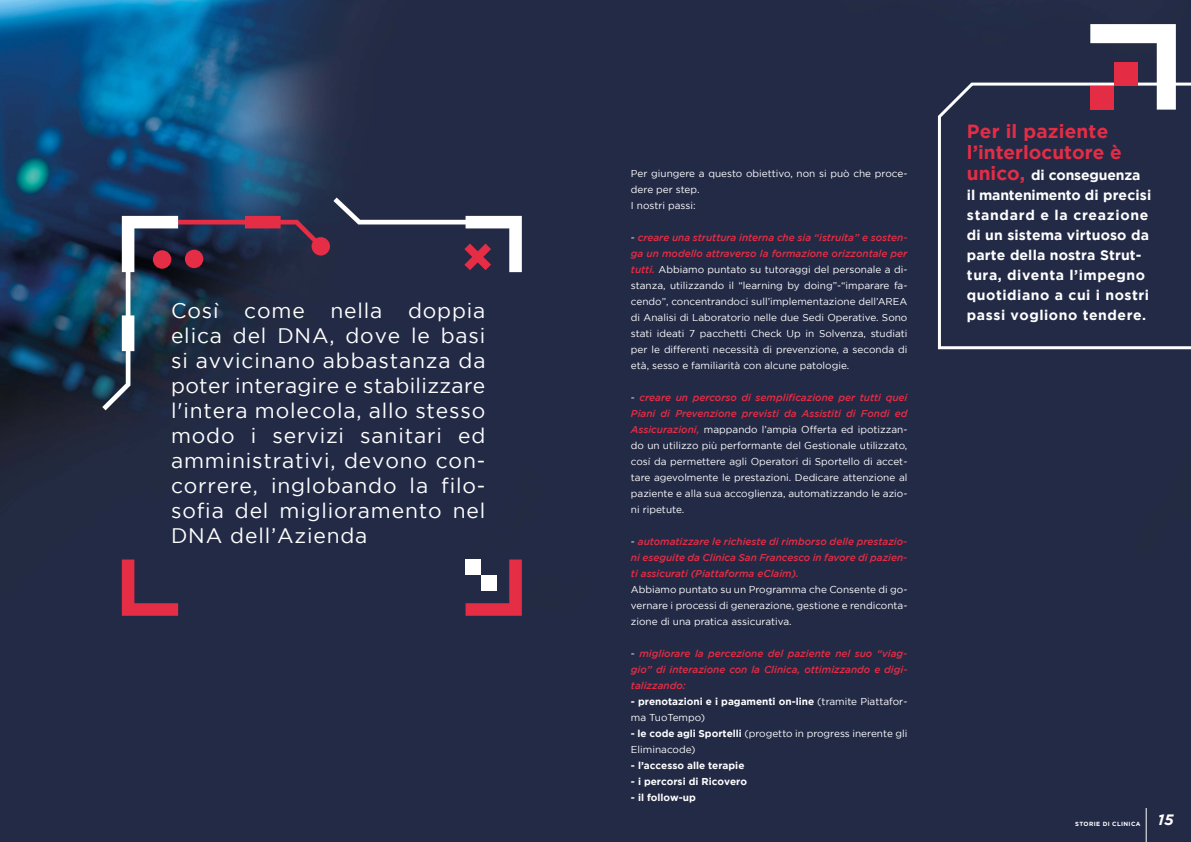
<style>
.page{position:relative;width:1191px;height:842px;background:#fff}
.page>*{position:absolute;margin:0;border:0;box-sizing:border-box;transform-origin:0 0}
.t1{font:21px/25px "Gotham";letter-spacing:.04em;color:#fff;text-align:justify}
.t2{font:700 19px/21px "Gotham";color:#e42d45}
.t3{font:italic 700 15px "Gotham";color:#fff}
.t4{font:700 14px/20px "Gotham";letter-spacing:.04em;color:#fff}
.t5{font:10px/16px "Gotham";color:#fff;text-align:justify}
.t6{font:italic 500 10px/16px "Gotham";color:#e42d45;text-align:justify}
.t7{font:700 10px/16px "Gotham";color:#fff}
.t8{font:700 6px "Gotham";letter-spacing:.06em;color:#fff}
.s1{font-weight:500;font-style:italic;color:#e42d45}
.s2{font-weight:400;font-style:normal;color:#fff}
.s3{font-weight:400}
.s4{font-weight:700}
.s5{font-size:19px;color:#e42d45}
</style>
<div class="page">
<img style="left:0;top:0;width:1191px;height:842px">
<svg style="left:465px;top:559px;width:57px;height:57px"></svg>
<svg style="left:122px;top:559px;width:56px;height:57px"></svg>
<div style="left:481px;top:575px;width:16px;height:16px;background:#fff"></div>
<div style="left:465px;top:559px;width:16px;height:16px;background:#fff"></div>
<svg style="left:102px;top:198px;width:420px;height:212px"></svg>
<div style="left:936px;top:80px;width:255px;height:271px;background:#232a46"></div>
<svg style="left:1090px;top:24px;width:85px;height:86px"></svg>
<div style="left:1114px;top:62px;width:24px;height:24px;background:#e42d45"></div>
<div style="left:1090px;top:86px;width:24px;height:24px;background:#e42d45"></div>
<hr style="left:1145px;top:808px;width:1px;height:34px;background:#fff">
<p class="t1" style="left:171px;top:298px;width:316px">Così come nella doppia elica del DNA, dove le basi si avvicinano abbastanza da poter interagire e stabilizzare l'intera molecola, allo stesso modo i servizi sanitari ed amministrativi, devono con&shy;correre, inglobando la filo&shy;sofia del miglioramento nel DNA dell’Azienda</p>
<p class="t5" style="left:631px;top:166px;width:278px;text-align:left">Per giungere a questo obiettivo, non si può che proce&shy;dere per step.<br>I nostri passi:</p>
<p class="t5" style="left:631px;top:230px;width:278px">- <span class="s1">creare una struttura interna che sia “istruita” e sosten&shy;ga un modello attraverso la formazione orizzontale per tutti.</span> Abbiamo puntato su tutoraggi del personale a di&shy;stanza, utilizzando il “learning by doing”-“imparare fa&shy;cendo”, concentrandoci sull’implementazione dell’AREA di Analisi di Laboratorio nelle due Sedi Operative. Sono stati ideati 7 pacchetti Check Up in Solvenza, studiati per le differenti necessità di prevenzione, a seconda di età, sesso e familiarità con alcune patologie.</p>
<p class="t5" style="left:631px;top:390px;width:278px">- <span class="s1">creare un percorso di semplificazione per tutti quei Piani di Prevenzione previsti da Assistiti di Fondi ed Assicurazioni,</span> mappando l’ampia Offerta ed ipotizzan&shy;do un utilizzo più performante del Gestionale utilizzato, così da permettere agli Operatori di Sportello di accet&shy;tare agevolmente le prestazioni. Dedicare attenzione al paziente e alla sua accoglienza, automatizzando le azio&shy;ni ripetute.</p>
<p class="t6" style="left:631px;top:534px;width:278px"><span class="s2">-</span> automatizzare le richieste di rimborso delle prestazio&shy;ni eseguite da Clinica San Francesco in favore di pazien&shy;ti assicurati (Piattaforma eClaim).</p>
<p class="t5" style="left:631px;top:582px;width:278px">Abbiamo puntato su un Programma che Consente di go&shy;vernare i processi di generazione, gestione e rendiconta&shy;zione di una pratica assicurativa.</p>
<p class="t6" style="left:631px;top:646px;width:278px"><span class="s2">-</span> migliorare la percezione del paziente nel suo “viag&shy;gio” di interazione con la Clinica, ottimizzando e digi&shy;talizzando:</p>
<p class="t7" style="left:631px;top:694px;width:278px">- prenotazioni e i pagamenti on-line <span class="s3">(tramite Piattafor&shy;ma TuoTempo)</span></p>
<p class="t5" style="left:631px;top:726px;width:278px"><span class="s4">- le code agli Sportelli</span> (progetto in progress inerente gli<br>Eliminacode)</p>
<p class="t7" style="left:631px;top:758px;width:115px">- l’accesso alle terapie</p>
<p class="t7" style="left:631px;top:774px;width:118px">- i percorsi di Ricovero</p>
<p class="t7" style="left:631px;top:790px;width:66px">- il follow-up</p>
<h2 class="t2" style="left:967px;top:120px;width:156px">Per il paziente l’interlocutore è</h2>
<h3 class="t4" style="left:967px;top:165px;width:186px"><span class="s5">unico,</span> di conseguenza il mantenimento di precisi standard e la creazione di un sistema virtuoso da parte della nostra Strut&shy;tura, diventa l’impegno quotidiano a cui i nostri passi vogliono tendere.</h3>
<p class="t8" style="left:1075px;top:821px;width:67px">STORIE DI CLINICA</p>
<h3 class="t3" style="left:1157px;top:811px;width:17px">15</h3>
</div>
